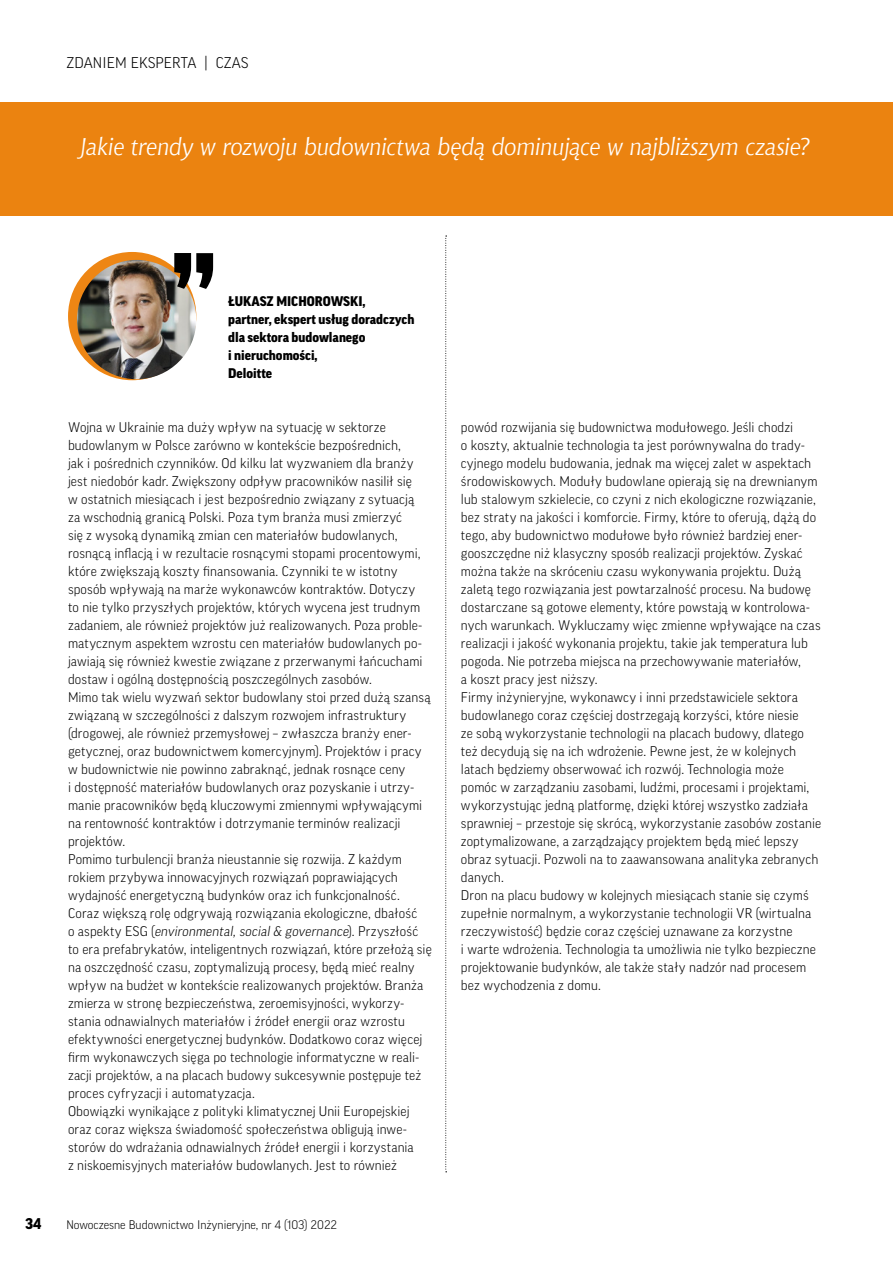
<style>
.page{position:relative;width:893px;height:1263px;background:#fff}
.page>*{position:absolute;margin:0;border:0;box-sizing:border-box;transform-origin:0 0}
.pytania{font:italic 24px "Chianti EU";letter-spacing:-.01em;color:#fff}
.t1{font:300 15px "Good Pro";letter-spacing:.01em;color:#000}
.t2{font:900 15px "Good Pro";color:#000}
.text_podstawowy{font:300 13.5px/18px "Good Pro";letter-spacing:.01em;color:#000}
.kapsula_autor{font:900 13.5px/18px "Good Pro";color:#000}
.t3{font:300 12px "Good Pro";color:#000}
.s1{font-style:italic}
</style>
<div class="page">
<div style="left:0;top:102px;width:893px;height:114px;background:#eb8310"></div>
<div style="left:68px;top:252px;width:128px;height:128px;background:#ee8614;border-radius:50%"></div>
<img style="left:77px;top:260px;width:119px;height:119px;border-radius:60px">
<svg style="left:174px;top:253px;width:39px;height:36px"></svg>
<svg style="left:445px;top:236px;width:2px;height:936px"></svg>
<p class="t1" style="left:66px;top:54px;width:184px">ZDANIEM EKSPERTA | CZAS</p>
<p class="pytania" style="left:80px;top:132px;width:732px">Jakie trendy w rozwoju budownictwa będą dominujące w najbliższym czasie?</p>
<p class="kapsula_autor" style="left:228px;top:292px;width:188px">ŁUKASZ MICHOROWSKI,<br>partner, ekspert usług doradczych dla sektora budowlanego<br>i nieruchomości,<br>Deloitte</p>
<p class="text_podstawowy" style="left:68px;top:418px;width:356px">Wojna w Ukrainie ma duży wpływ na sytuację w sektorze budowlanym w Polsce zarówno w kontekście bezpośrednich,<br>jak i pośrednich czynników. Od kilku lat wyzwaniem dla branży jest niedobór kadr. Zwiększony odpływ pracowników nasilił się w ostatnich miesiącach i jest bezpośrednio związany z sytuacją za wschodnią granicą Polski. Poza tym branża musi zmierzyć<br>się z wysoką dynamiką zmian cen materiałów budowlanych, rosnącą inflacją i w rezultacie rosnącymi stopami procentowymi, które zwiększają koszty finansowania. Czynniki te w istotny sposób wpływają na marże wykonawców kontraktów. Dotyczy to nie tylko przyszłych projektów, których wycena jest trudnym zadaniem, ale również projektów już realizowanych. Poza proble&shy;matycznym aspektem wzrostu cen materiałów budowlanych po&shy;jawiają się również kwestie związane z przerwanymi łańcuchami dostaw i ogólną dostępnością poszczególnych zasobów.</p>
<p class="text_podstawowy" style="left:68px;top:688px;width:364px">Mimo tak wielu wyzwań sektor budowlany stoi przed dużą szansą związaną w szczególności z dalszym rozwojem infrastruktury (drogowej, ale również przemysłowej – zwłaszcza branży ener&shy;getycznej, oraz budownictwem komercyjnym). Projektów i pracy w budownictwie nie powinno zabraknąć, jednak rosnące ceny<br>i dostępność materiałów budowlanych oraz pozyskanie i utrzy&shy;manie pracowników będą kluczowymi zmiennymi wpływającymi na rentowność kontraktów i dotrzymanie terminów realizacji projektów.</p>
<p class="text_podstawowy" style="left:68px;top:850px;width:365px">Pomimo turbulencji branża nieustannie się rozwija. Z każdym rokiem przybywa innowacyjnych rozwiązań poprawiających wydajność energetyczną budynków oraz ich funkcjonalność.<br>Coraz większą rolę odgrywają rozwiązania ekologiczne, dbałość<br>o a s p e k t y E S G (<span class="s1">environmental, social &amp; governance</span>) . P r z y s z ł o ś ć to era prefabrykatów, inteligentnych rozwiązań, które przełożą się na oszczędność czasu, zoptymalizują procesy, będą mieć realny wpływ na budżet w kontekście realizowanych projektów. Branża zmierza w stronę bezpieczeństwa, zeroemisyjności, wykorzy&shy;stania odnawialnych materiałów i źródeł energii oraz wzrostu efektywności energetycznej budynków. Dodatkowo coraz więcej firm wykonawczych sięga po technologie informatyczne w reali&shy;zacji projektów, a na placach budowy sukcesywnie postępuje też proces cyfryzacji i automatyzacja.</p>
<p class="text_podstawowy" style="left:68px;top:1102px;width:347px">Obowiązki wynikające z polityki klimatycznej Unii Europejskiej oraz coraz większa świadomość społeczeństwa obligują inwe&shy;storów do wdrażania odnawialnych źródeł energii i korzystania z niskoemisyjnych materiałów budowlanych. Jest to również</p>
<p class="t2" style="left:25px;top:1215px;width:17px">34</p>
<p class="t3" style="left:66px;top:1218px;width:272px">Nowoczesne Budownictwo Inżynieryjne, nr 4 (103) 2022</p>
<p class="text_podstawowy" style="left:461px;top:418px;width:361px">powód rozwijania się budownictwa modułowego. Jeśli chodzi<br>o koszty, aktualnie technologia ta jest porównywalna do trady&shy;cyjnego modelu budowania, jednak ma więcej zalet w aspektach środowiskowych. Moduły budowlane opierają się na drewnianym lub stalowym szkielecie, co czyni z nich ekologiczne rozwiązanie, bez straty na jakości i komforcie. Firmy, które to oferują, dążą do tego, aby budownictwo modułowe było również bardziej ener&shy;gooszczędne niż klasyczny sposób realizacji projektów. Zyskać można także na skróceniu czasu wykonywania projektu. Dużą zaletą tego rozwiązania jest powtarzalność procesu. Na budowę dostarczane są gotowe elementy, które powstają w kontrolowa&shy;nych warunkach. Wykluczamy więc zmienne wpływające na czas realizacji i jakość wykonania projektu, takie jak temperatura lub pogoda. Nie potrzeba miejsca na przechowywanie materiałów,<br>a koszt pracy jest niższy.</p>
<p class="text_podstawowy" style="left:461px;top:688px;width:362px">Firmy inżynieryjne, wykonawcy i inni przedstawiciele sektora budowlanego coraz częściej dostrzegają korzyści, które niesie<br>ze sobą wykorzystanie technologii na placach budowy, dlatego też decydują się na ich wdrożenie. Pewne jest, że w kolejnych latach będziemy obserwować ich rozwój. Technologia może pomóc w zarządzaniu zasobami, ludźmi, procesami i projektami, wykorzystując jedną platformę, dzięki której wszystko zadziała sprawniej – przestoje się skrócą, wykorzystanie zasobów zostanie zoptymalizowane, a zarządzający projektem będą mieć lepszy obraz sytuacji. Pozwoli na to zaawansowana analityka zebranych danych.</p>
<p class="text_podstawowy" style="left:461px;top:886px;width:356px">Dron na placu budowy w kolejnych miesiącach stanie się czymś zupełnie normalnym, a wykorzystanie technologii VR (wirtualna rzeczywistość) będzie coraz częściej uznawane za korzystne<br>i warte wdrożenia. Technologia ta umożliwia nie tylko bezpieczne projektowanie budynków, ale także stały nadzór nad procesem bez wychodzenia z domu.</p>
</div>
